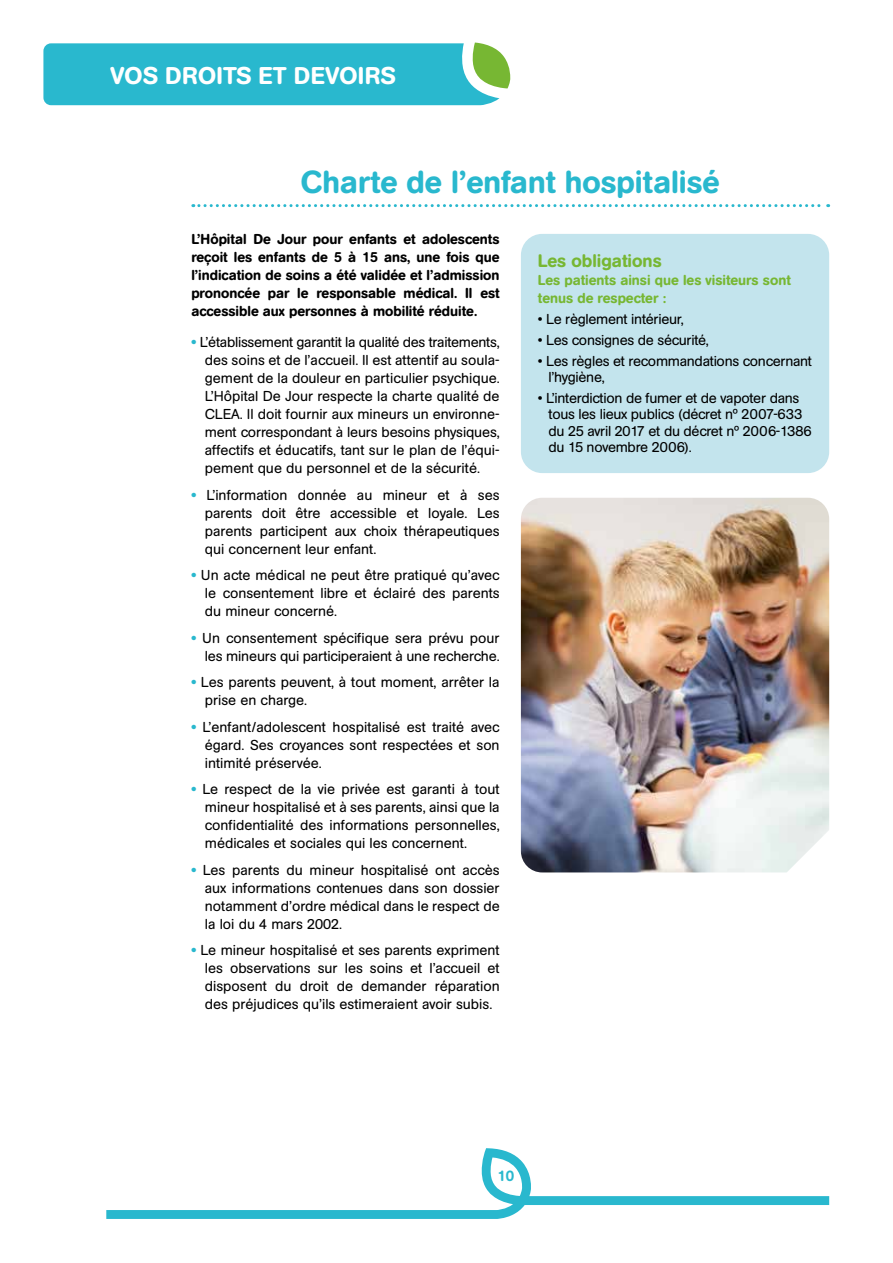
<style>
.page{position:relative;width:893px;height:1263px;background:#fff}
.page>*{position:absolute;margin:0;border:0;box-sizing:border-box;transform-origin:0 0}
.t1{font:500 31.5px "AG Book Rounded";color:#29b8ce}
.t2{font:500 24px "AG Book Rounded";letter-spacing:.02em;color:#fff}
.t3{font:500 18px "AG Book Rounded";color:#77b733}
.t4{font:500 15px "AG Book Rounded";color:#29b8ce}
.t5{font:14.25px/18px "AG Book Rounded";color:#000;text-align:justify}
.t6{font:14.25px/16.5px "AG Book Rounded";letter-spacing:-.02em;color:#000}
.t7{font:500 14.25px/18px "AG Book Rounded";color:#000;text-align:justify}
.t8{font:500 14.25px/18px "AG Book Rounded";color:#77b733}
.s1{font-weight:700;color:#29b8ce}
</style>
<div class="page">
<svg style="left:106px;top:1148px;width:723px;height:71px"></svg>
<svg style="left:43px;top:43px;width:468px;height:62px;background:#36bbc9"></svg>
<svg style="left:193px;top:204px;width:636px;height:3px"></svg>
<div style="left:521px;top:234px;width:308px;height:239px;background:#c3e4ed;border-radius:21px"></div>
<img style="left:521px;top:498px;width:308px;height:374px">
<h2 class="t2" style="left:111px;top:61px;width:287px">VOS DROITS ET DEVOIRS</h2>
<h1 class="t1" style="left:301px;top:164px;width:420px">Charte de l’enfant hospitalisé</h1>
<p class="t7" style="left:191px;top:231px;width:310px">L’Hôpital De Jour pour enfants et adolescents reçoit les enfants de 5 à 15 ans, une fois que l’indication de soins a été validée et l’admission prononcée par le responsable médical. Il est accessible aux personnes à mobilité réduite.</p>
<p class="t5" style="left:205px;top:333px;width:296px;text-indent:-13px"><span class="s1">•</span> L’établissement garantit la qualité des traitements, des soins et de l’accueil. Il est attentif au soula&shy;gement de la douleur en particulier psychique.<br>L’Hôpital De Jour respecte la charte qualité de CLEA. Il doit fournir aux mineurs un environne&shy;ment correspondant à leurs besoins physiques, affectifs et éducatifs, tant sur le plan de l’équi&shy;pement que du personnel et de la sécurité.</p>
<p class="t5" style="left:205px;top:486px;width:296px;text-indent:-14px"><span class="s1">•</span> L’information donnée au mineur et à ses parents doit être accessible et loyale. Les parents participent aux choix thérapeutiques qui concernent leur enfant.</p>
<p class="t5" style="left:205px;top:566px;width:296px;text-indent:-13px"><span class="s1">•</span> Un acte médical ne peut être pratiqué qu’avec le consentement libre et éclairé des parents du mineur concerné.</p>
<p class="t5" style="left:191px;top:629px;width:310px;text-align:right"><span class="s1">•</span> Un consentement spécifique sera prévu pour les mineurs qui participeraient à une recherche.</p>
<p class="t5" style="left:205px;top:673px;width:296px;text-indent:-13px"><span class="s1">•</span> Les parents peuvent, à tout moment, arrêter la prise en charge.</p>
<p class="t5" style="left:205px;top:718px;width:296px;text-indent:-13px"><span class="s1">•</span> L’enfant/adolescent hospitalisé est traité avec égard. Ses croyances sont respectées et son intimité préservée.</p>
<p class="t5" style="left:205px;top:780px;width:296px;text-indent:-14px"><span class="s1">•</span> Le respect de la vie privée est garanti à tout mineur hospitalisé et à ses parents, ainsi que la confidentialité des informations personnelles, médicales et sociales qui les concernent.</p>
<p class="t5" style="left:205px;top:861px;width:296px;text-indent:-13px"><span class="s1">•</span> Les parents du mineur hospitalisé ont accès aux informations contenues dans son dossier notamment d’ordre médical dans le respect de la loi du 4 mars 2002.</p>
<p class="t5" style="left:205px;top:941px;width:296px;text-indent:-13px"><span class="s1">•</span> Le mineur hospitalisé et ses parents expriment les observations sur les soins et l’accueil et disposent du droit de demander réparation des préjudices qu’ils estimeraient avoir subis.</p>
<p class="t3" style="left:538px;top:250px;width:125px">Les obligations</p>
<p class="t8" style="left:538px;top:271px;width:254px">Les patients ainsi que les visiteurs sont tenus de respecter :</p>
<p class="t6" style="left:538px;top:311px;width:147px">• Le règlement intérieur,</p>
<p class="t6" style="left:538px;top:332px;width:172px">• Les consignes de sécurité,</p>
<p class="t6" style="left:549px;top:352px;width:265px;text-indent:-11px">• Les règles et recommandations concernant l’hygiène,</p>
<p class="t6" style="left:549px;top:390px;width:264px;text-indent:-11px">• L’interdiction de fumer et de vapoter dans tous les lieux publics (décret nº 2007-633 du 25 avril 2017 et du décret nº 2006-1386 du 15 novembre 2006).</p>
<p class="t4" style="left:497px;top:1167px;width:18px">10</p>
</div>
